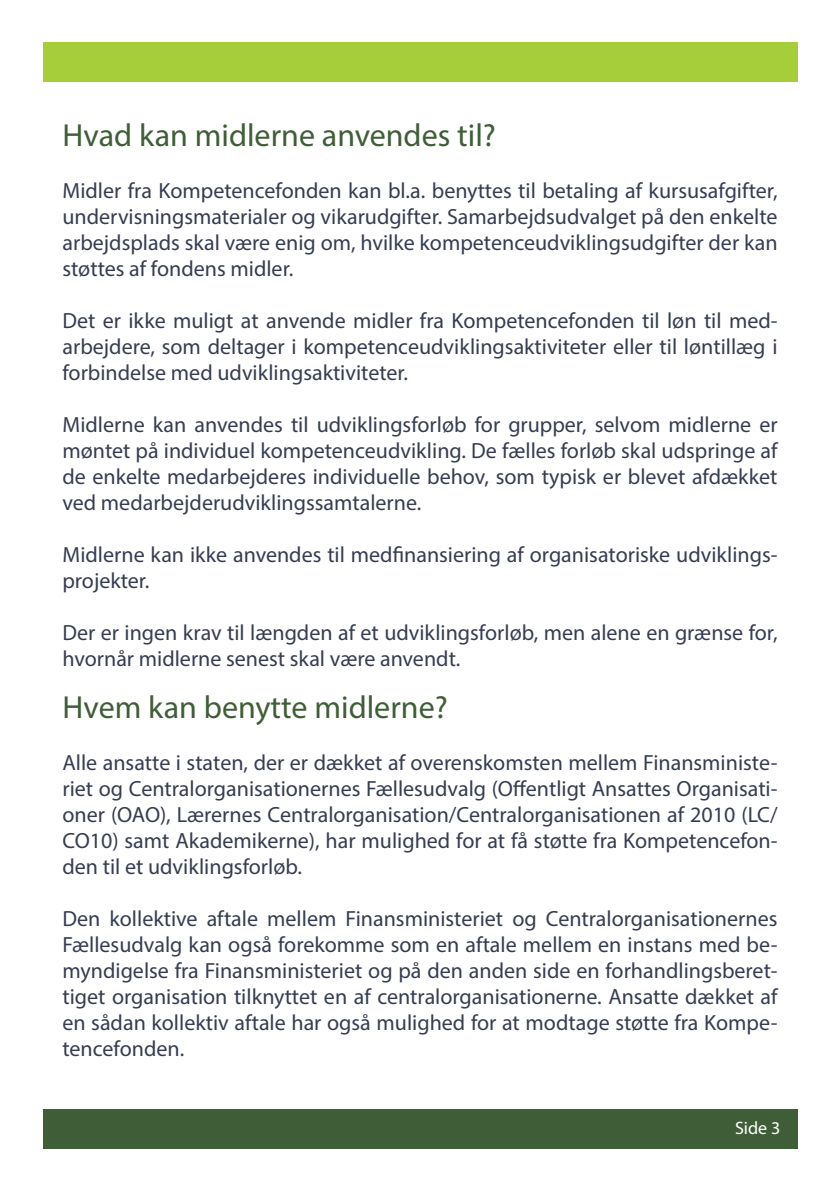
<style>
.page{position:relative;width:840px;height:1191px;background:#fff}
.page>*{position:absolute;margin:0;border:0;box-sizing:border-box;transform-origin:0 0}
.Brødtekst{font:32px "Myriad Pro";color:#3f5e37}
.Brødtekst-2{font:22px/26px "Myriad Pro";color:#363d52;text-align:justify}
.t1{font:18px "Myriad Pro";color:#fff}
</style>
<div class="page">
<div style="left:43px;top:1108px;width:754px;height:40px;background:#3f5e37"></div>
<div style="left:43px;top:43px;width:754px;height:39px;background:#a6ce3b"></div>
<p class="Brødtekst" style="left:62px;top:115px;width:434px">Hvad kan midlerne anvendes til?</p>
<p class="Brødtekst-2" style="left:62px;top:177px;width:716px">Midler fra Kompetencefonden kan bl.a. benyttes til betaling af kursusafgifter, undervisningsmaterialer og vikarudgifter. Samarbejdsudvalget på den enkelte arbejdsplads skal være enig om, hvilke kompetenceudviklingsudgifter der kan støttes af fondens midler.</p>
<p class="Brødtekst-2" style="left:62px;top:307px;width:716px">Det er ikke muligt at anvende midler fra Kompetencefonden til løn til med&shy;arbejdere, som deltager i kompetenceudviklingsaktiviteter eller til løntillæg i forbindelse med udviklingsaktiviteter.</p>
<p class="Brødtekst-2" style="left:62px;top:411px;width:716px">Midlerne kan anvendes til udviklingsforløb for grupper, selvom midlerne er møntet på individuel kompetenceudvikling. De fælles forløb skal udspringe af de enkelte medarbejderes individuelle behov, som typisk er blevet afdækket ved medarbejderudviklingssamtalerne.</p>
<p class="Brødtekst-2" style="left:62px;top:541px;width:716px">Midlerne kan ikke anvendes til medfinansiering af organisatoriske udviklings&shy;projekter.</p>
<p class="Brødtekst-2" style="left:62px;top:619px;width:716px">Der er ingen krav til længden af et udviklingsforløb, men alene en grænse for, hvornår midlerne senest skal være anvendt.</p>
<p class="Brødtekst" style="left:62px;top:687px;width:386px">Hvem kan benytte midlerne?</p>
<p class="Brødtekst-2" style="left:62px;top:749px;width:716px">Alle ansatte i staten, der er dækket af overenskomsten mellem Finansministe&shy;riet og Centralorganisationernes Fællesudvalg (Offentligt Ansattes Organisati&shy;oner (OAO), Lærernes Centralorganisation/Centralorganisationen af 2010 (LC/ CO10) samt Akademikerne), har mulighed for at få støtte fra Kompetencefon&shy;den til et udviklingsforløb.</p>
<p class="Brødtekst-2" style="left:62px;top:905px;width:716px">Den kollektive aftale mellem Finansministeriet og Centralorganisationernes Fællesudvalg kan også forekomme som en aftale mellem en instans med be&shy;myndigelse fra Finansministeriet og på den anden side en forhandlingsberet&shy;tiget organisation tilknyttet en af centralorganisationerne. Ansatte dækket af en sådan kollektiv aftale har også mulighed for at modtage støtte fra Kompe&shy;tencefonden.</p>
<p class="t1" style="left:734px;top:1117px;width:47px">Side 3</p>
</div>
